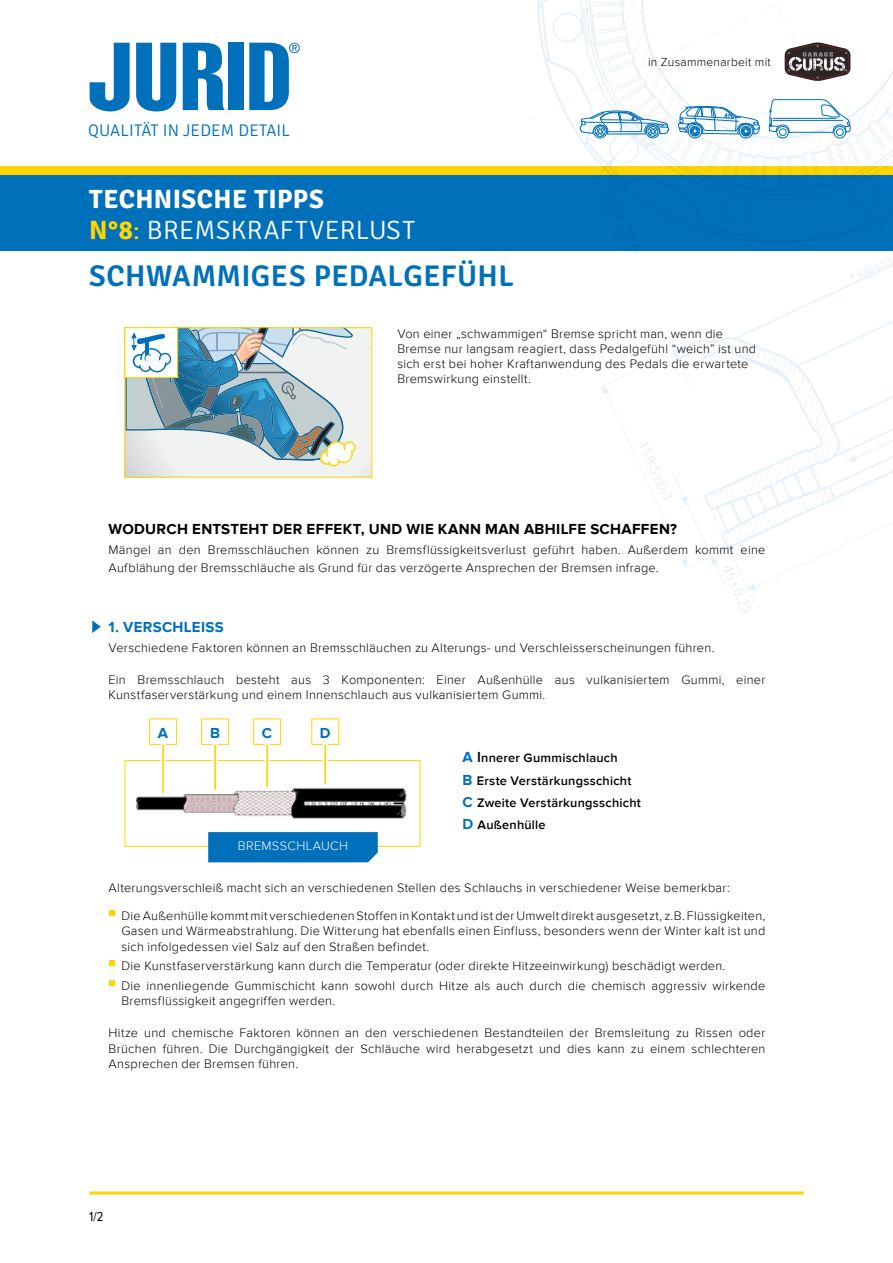
<style>
.page{position:relative;width:893px;height:1263px;background:#fff}
.page>*{position:absolute;margin:0;border:0;box-sizing:border-box;transform-origin:0 0}
.t1{font:600 30px "Signika";letter-spacing:.01em;color:#0070ba}
.t2{font:300 26.55px/31.8px "Signika";letter-spacing:.015em;color:#fff}
.t3{font:300 16.95px "Signika";letter-spacing:.01em;color:#0070ba}
.t4{font:700 15px "Proxima Nova";letter-spacing:.02em;color:#000}
.t5{font:700 15px "Proxima Nova";letter-spacing:.02em;color:#0070ba}
.t6{font:13.5px "Proxima Nova Cond";color:#000}
.t7{font:300 12.75px/15.3px "Proxima Nova";letter-spacing:.02em;color:#000}
.t8{font:600 12.75px/22.2px "Proxima Nova";letter-spacing:.02em;color:#000}
.t9{font:300 12.75px "Proxima Nova";letter-spacing:.03em;color:#fff}
.t10{font:300 12px "Proxima Nova";letter-spacing:.025em;color:#000}
.s1{font-weight:700}
.s2{font-weight:700;color:#ffd500}
.s3{color:#ffd500}
.s4{font-weight:700;font-size:15px;color:#0070ba}
.s5{font-size:15px}
</style>
<div class="page">
<div style="left:0;top:166px;width:893px;height:10px;background:#ffd500"></div>
<svg style="left:90px;top:43px;width:40px;height:69px"></svg>
<svg style="left:136px;top:43px;width:40px;height:68px"></svg>
<svg style="left:183px;top:43px;width:42px;height:67px"></svg>
<div style="left:228px;top:43px;width:16px;height:67px;background:#0070ba"></div>
<svg style="left:249px;top:43px;width:51px;height:67px"></svg>
<div style="left:0;top:176px;width:893px;height:75px;background:#0070ba"></div>
<hr style="left:89px;top:1191px;width:715px;height:3px;background:#ffd500">
<svg style="left:92px;top:620px;width:9px;height:13px"></svg>
<img style="left:491px;top:0;width:402px;height:614px">
<svg style="left:785px;top:43px;width:65px;height:38px"></svg>
<svg style="left:109px;top:910px;width:5px;height:6px"></svg>
<svg style="left:109px;top:960px;width:5px;height:6px"></svg>
<svg style="left:109px;top:980px;width:5px;height:6px"></svg>
<svg style="left:125px;top:328px;width:247px;height:149px"></svg>
<img style="left:135px;top:787px;width:272px;height:32px">
<div style="left:125px;top:760px;width:295px;height:86px;border:1px solid #ffd500"></div>
<div style="left:149px;top:719px;width:28px;height:26px;background:#fff;border:1px solid #ffd500"></div>
<div style="left:201px;top:719px;width:28px;height:26px;background:#fff;border:1px solid #ffd500"></div>
<div style="left:253px;top:719px;width:28px;height:26px;background:#fff;border:1px solid #ffd500"></div>
<div style="left:312px;top:719px;width:27px;height:26px;background:#fff;border:1px solid #ffd500"></div>
<svg style="left:161px;top:743px;width:4px;height:51px"></svg>
<svg style="left:213px;top:743px;width:4px;height:48px"></svg>
<svg style="left:265px;top:743px;width:4px;height:45px"></svg>
<svg style="left:323px;top:743px;width:5px;height:41px"></svg>
<div style="left:208px;top:832px;width:170px;height:30px;background:#0070ba"></div>
<h3 class="t3" style="left:88px;top:121px;width:203px">QUALITÄT IN JEDEM DETAIL</h3>
<h2 class="t2" style="left:89px;top:183px;width:328px"><span class="s1">TECHNISCHE TIPPS<br></span><span class="s2">N°8</span><span class="s3">:</span> BREMSKRAFTVERLUST</h2>
<h1 class="t1" style="left:89px;top:258px;width:426px">SCHWAMMIGES PEDALGEFÜHL</h1>
<p class="t10" style="left:648px;top:56px;width:124px">in Zusammenarbeit mit</p>
<p class="t7" style="left:397px;top:326px;width:360px">Von einer „schwammigen“ Bremse spricht man, wenn die Bremse nur langsam reagiert, dass Pedalgefühl “weich” ist und sich erst bei hoher Kraftanwendung des Pedals die erwartete Bremswirkung einstellt.</p>
<p class="t4" style="left:109px;top:520px;width:570px">WODURCH ENTSTEHT DER EFFEKT, UND WIE KANN MAN ABHILFE SCHAFFEN?</p>
<p class="t7" style="left:109px;top:540px;width:658px;line-height:18px">Mängel an den Bremsschläuchen können zu Bremsflüssigkeitsverlust geführt haben. Außerdem kommt eine<br>Aufblähung der Bremsschläuche als Grund für das verzögerte Ansprechen der Bremsen infrage.</p>
<p class="t5" style="left:109px;top:618px;width:117px">1. VERSCHLEISS</p>
<p class="t7" style="left:109px;top:640px;width:607px">Verschiedene Faktoren können an Bremsschläuchen zu Alterungs- und Verschleisserscheinungen führen.</p>
<p class="t7" style="left:109px;top:672px;width:658px">Ein Bremsschlauch besteht aus 3 Komponenten: Einer Außenhülle aus vulkanisiertem Gummi, einer<br>Kunstfaserverstärkung und einem Innenschlauch aus vulkanisiertem Gummi.</p>
<p class="t5" style="left:158px;top:724px;width:12px">A</p>
<p class="t5" style="left:210px;top:724px;width:11px">B</p>
<p class="t5" style="left:262px;top:724px;width:12px">C</p>
<p class="t5" style="left:320px;top:724px;width:12px">D</p>
<p class="t9" style="left:238px;top:839px;width:112px">BREMSSCHLAUCH</p>
<p class="t8" style="left:463px;top:747px;width:180px"><span class="s4">A</span> <span class="s5">I</span>nnerer Gummischlauch<br><span class="s4">B</span> Erste Verstärkungsschicht<br><span class="s4">C</span> Zweite Verstärkungsschicht<br><span class="s4">D</span> Außenhülle</p>
<p class="t7" style="left:109px;top:880px;width:623px">Alterungsverschleiß macht sich an verschiedenen Stellen des Schlauchs in verschiedener Weise bemerkbar:</p>
<p class="t7" style="left:121px;top:908px;width:645px;text-align:justify">Die Außenhülle kommt mit verschiedenen Stoffen in Kontakt und ist der Umwelt direkt ausgesetzt, z.B. Flüssigkeiten, Gasen und Wärmeabstrahlung. Die Witterung hat ebenfalls einen Einfluss, besonders wenn der Winter kalt ist und sich infolgedessen viel Salz auf den Straßen befindet.</p>
<p class="t7" style="left:121px;top:956px;width:645px;line-height:19.5px">Die Kunstfaserverstärkung kann durch die Temperatur (oder direkte Hitzeeinwirkung) beschädigt werden.<br>Die innenliegende Gummischicht kann sowohl durch Hitze als auch durch die chemisch aggressiv wirkende</p>
<p class="t7" style="left:121px;top:993px;width:215px">Bremsflüssigkeit angegriffen werden.</p>
<p class="t7" style="left:109px;top:1025px;width:658px;text-align:justify">Hitze und chemische Faktoren können an den verschiedenen Bestandteilen der Bremsleitung zu Rissen oder Brüchen führen. Die Durchgängigkeit der Schläuche wird herabgesetzt und dies kann zu einem schlechteren Ansprechen der Bremsen führen.</p>
<p class="t6" style="left:89px;top:1206px;width:16px">1/2</p>
</div>
